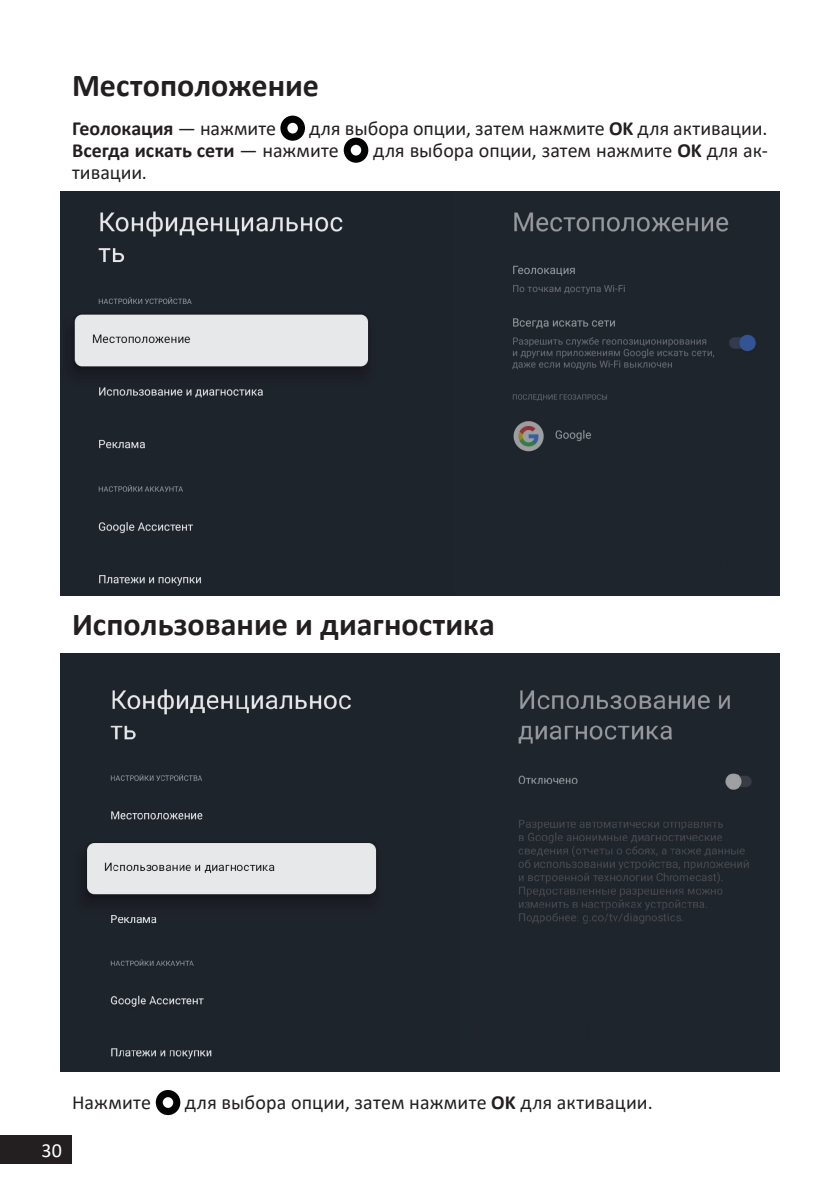
<style>
.page{position:relative;width:840px;height:1191px;background:#fff}
.page>*{position:absolute;margin:0;border:0;box-sizing:border-box;transform-origin:0 0}
.Заголовок_16{font:700 32px "Calibri";color:#231f20}
.t1{font:20px "Calibri";color:#231f20}
.t2{font:700 20px "Calibri";color:#231f20}
.t3{font:20px "Calibri";color:#fff}
.s1{font-weight:400}
.s2{font-weight:700}
</style>
<div class="page">
<div style="left:0;top:1135px;width:72px;height:28px;background:#231f20"></div>
<img style="left:60px;top:191px;width:719px;height:404px">
<div style="left:280px;top:116px;width:25px;height:25px;background:#030303;border-radius:50%"></div>
<div style="left:287px;top:123px;width:11px;height:10px;background:#fff;border-radius:50%"></div>
<div style="left:343px;top:138px;width:25px;height:25px;background:#030303;border-radius:50%"></div>
<div style="left:350px;top:145px;width:11px;height:10px;background:#fff;border-radius:50%"></div>
<img style="left:60px;top:654px;width:719px;height:417px">
<div style="left:156px;top:1090px;width:24px;height:25px;background:#030303;border-radius:50%"></div>
<div style="left:163px;top:1097px;width:10px;height:10px;background:#fff;border-radius:50%"></div>
<p class="Заголовок_16" style="left:72px;top:63px;width:248px">Местоположение</p>
<p class="t2" style="left:72px;top:114px;width:205px">Геолокация <span class="s1">— нажмите</span></p>
<p class="t1" style="left:309px;top:114px;width:459px">для выбора опции, затем нажмите <span class="s2">OK</span> для активации.</p>
<p class="t2" style="left:72px;top:136px;width:268px">Всегда искать сети <span class="s1">— нажмите</span></p>
<p class="t1" style="left:373px;top:136px;width:396px">для выбора опции, затем нажмите <span class="s2">OK</span> для ак-</p>
<p class="t1" style="left:72px;top:158px;width:76px">тивации.</p>
<p class="Заголовок_16" style="left:72px;top:602px;width:424px">Использование и диагностика</p>
<p class="t3" style="left:41px;top:1136px;width:22px">30</p>
<p class="t1" style="left:72px;top:1088px;width:81px">Нажмите</p>
<p class="t1" style="left:185px;top:1088px;width:469px">для выбора опции, затем нажмите <span class="s2">OK</span> для активации.</p>
</div>
